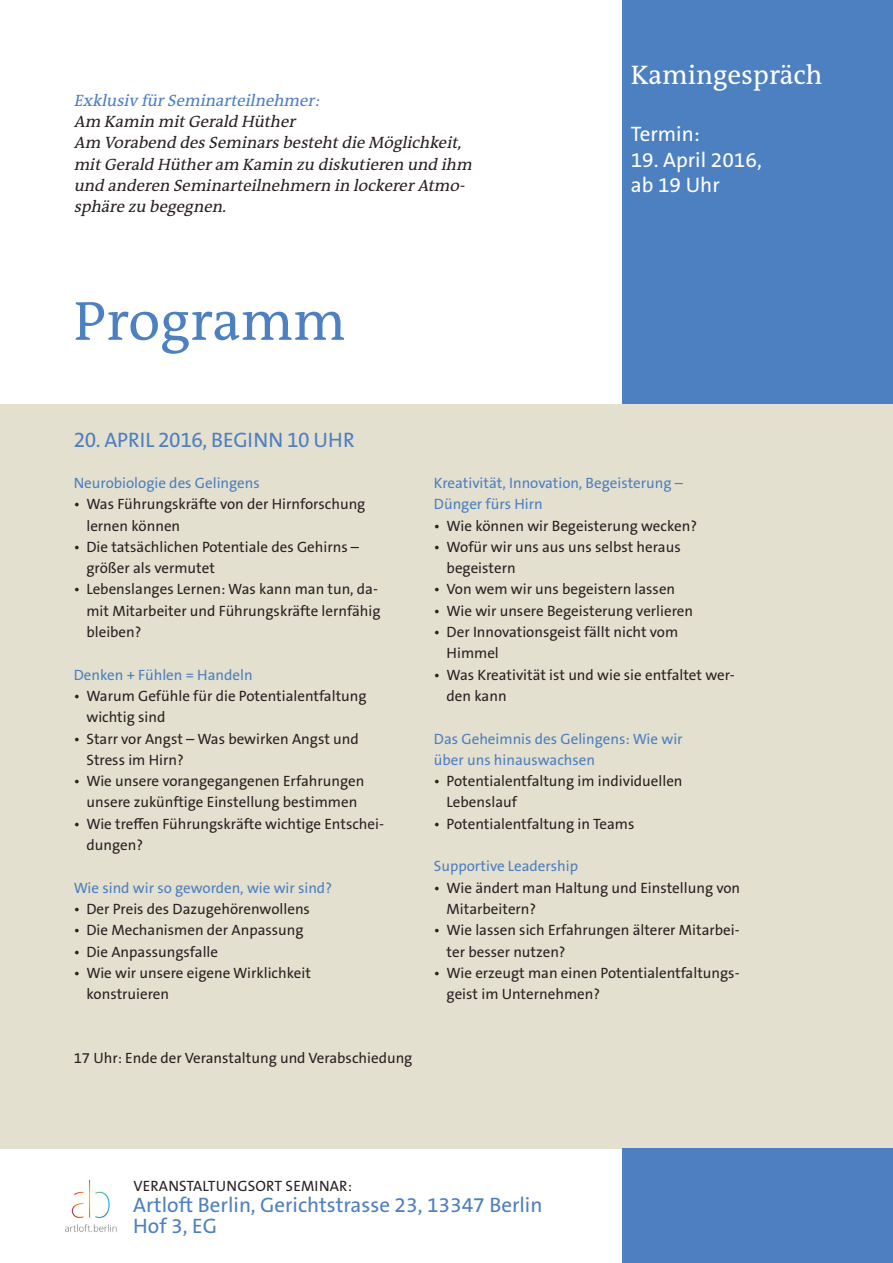
<style>
.page{position:relative;width:893px;height:1263px;background:#fff}
.page>*{position:absolute;margin:0;border:0;box-sizing:border-box;transform-origin:0 0}
.t1{font:55.5px "The Antiqua B W5 Plain";color:#4d80c1}
.t2{font:27px "The Antiqua B W5 Plain";color:#fff}
.t3{font:21px/21px "The Sans B W5 Plain";color:#4e7fc0}
.t4{font:21px/25.2px "The Sans B W5 Plain";color:#fff}
.t5{font:italic 16.5px/21.3px "The Antiqua B W5 Plain";color:#2a2123}
.t6{font:italic 16.5px "The Antiqua B W5 Plain";color:#4e7fc0}
.t7{font:15px/21.3px "The Sans B W5 Plain";color:#2a2123}
.t8{font:15px/21.3px "The Sans B W5 Plain";color:#4e7fc0}
</style>
<div class="page">
<div style="left:623px;top:0;width:270px;height:404px;background:#4d80c1"></div>
<div style="left:0;top:404px;width:893px;height:744px;background:#e3e0cf"></div>
<div style="left:623px;top:1148px;width:270px;height:115px;background:#4e7fc0"></div>
<img style="left:65px;top:1179px;width:52px;height:53px">
<p class="t6" style="left:74px;top:90px;width:251px">Exklusiv fürSeminarteilnehmer:</p>
<p class="t5" style="left:74px;top:111px;width:404px">Am Kamin mitGerald Hüther<br>Am Vorabend desSeminarsbestehtdie Möglichkeit, mitGerald Hütheram Kamin zu diskutieren und ihm und anderen Seminarteilnehmern in lockererAtmo&shy;sphäre zu begegnen.</p>
<h1 class="t1" style="left:74px;top:285px;width:273px">Programm</h1>
<h2 class="t2" style="left:631px;top:57px;width:193px">Kamingespräch</h2>
<h3 class="t4" style="left:631px;top:122px;width:71px">Termin:</h3>
<h3 class="t4" style="left:631px;top:147px;width:133px">19. April 2016, ab 19 Uhr</h3>
<h3 class="t3" style="left:74px;top:429px;width:283px">20. APRIL 2016, BEGINN 10 UHR</h3>
<p class="t8" style="left:74px;top:472px;width:188px">Neurobiologie des Gelingens</p>
<p class="t7" style="left:86px;top:494px;width:280px;text-indent:-13px">• Was Führungskräfte von der Hirnforschung lernen können</p>
<p class="t7" style="left:86px;top:536px;width:274px;text-indent:-13px">• Die tatsächlichen Potentiale des Gehirns – größer als vermutet</p>
<p class="t7" style="left:86px;top:579px;width:295px;text-indent:-13px">• Lebenslanges Lernen: Was kann man tun, da&shy;mit Mitarbeiter und Führungskräfte lernfähig bleiben?</p>
<p class="t8" style="left:74px;top:664px;width:180px">Denken + Fühlen = Handeln</p>
<p class="t7" style="left:86px;top:685px;width:282px;text-indent:-13px">• Warum Gefühle für die Potentialentfaltung wichtig sind</p>
<p class="t7" style="left:86px;top:728px;width:274px;text-indent:-13px">• Starr vor Angst – Was bewirken Angst und<br>Stress im Hirn?</p>
<p class="t7" style="left:74px;top:770px;width:292px;text-align:center">• Wie unsere vorangegangenen Erfahrungen unsere zukünftige Einstellung bestimmen</p>
<p class="t7" style="left:86px;top:813px;width:299px;text-indent:-13px">• Wie treffen Führungskräfte wichtige Entschei&shy;dungen?</p>
<p class="t8" style="left:74px;top:877px;width:260px">Wie sind wir so geworden, wie wir sind?</p>
<p class="t7" style="left:74px;top:898px;width:238px">• Der Preis des Dazugehörenwollens</p>
<p class="t7" style="left:74px;top:920px;width:231px">• Die Mechanismen der Anpassung</p>
<p class="t7" style="left:74px;top:941px;width:146px">• Die Anpassungsfalle</p>
<p class="t7" style="left:86px;top:962px;width:226px;text-indent:-13px">• Wie wir unsere eigene Wirklichkeit konstruieren</p>
<p class="t7" style="left:74px;top:1047px;width:340px">17 Uhr: Ende der Veranstaltung und Verabschiedung</p>
<p class="t8" style="left:434px;top:472px;width:251px">Kreativität, Innovation, Begeisterung –<br>Dünger fürs Hirn</p>
<p class="t7" style="left:434px;top:515px;width:265px">• Wie können wir Begeisterung wecken?</p>
<p class="t7" style="left:447px;top:536px;width:236px;text-indent:-13px">• Wofür wir uns aus uns selbst heraus begeistern</p>
<p class="t7" style="left:434px;top:579px;width:243px">• Von wem wir uns begeistern lassen</p>
<p class="t7" style="left:434px;top:600px;width:261px">• Wie wir unsere Begeisterung verlieren</p>
<p class="t7" style="left:447px;top:621px;width:233px;text-indent:-13px">• Der Innovationsgeist fällt nicht vom<br>Himmel</p>
<p class="t7" style="left:447px;top:664px;width:290px;text-indent:-13px">• Was Kreativität ist und wie sie entfaltet wer&shy;den kann</p>
<p class="t8" style="left:434px;top:728px;width:250px">Das Geheimnis des Gelingens: Wie wir über uns hinauswachsen</p>
<p class="t7" style="left:447px;top:770px;width:237px;text-indent:-13px">• Potentialentfaltung im individuellen<br>Lebenslauf</p>
<p class="t7" style="left:434px;top:813px;width:202px">• Potentialentfaltung in Teams</p>
<p class="t8" style="left:434px;top:856px;width:146px">Supportive Leadership</p>
<p class="t7" style="left:447px;top:877px;width:295px;text-indent:-13px">• Wie ändert man Haltung und Einstellung von<br>Mitarbeitern?</p>
<p class="t7" style="left:447px;top:920px;width:295px;text-indent:-13px">• Wie lassen sich Erfahrungen älterer Mitarbei&shy;ter besser nutzen?</p>
<p class="t7" style="left:447px;top:962px;width:294px;text-indent:-13px">• Wie erzeugt man einen Potentialentfaltungs&shy;geist im Unternehmen?</p>
<p class="t7" style="left:133px;top:1175px;width:220px">VERANSTALTUNGSORT SEMINAR:</p>
<h3 class="t3" style="left:133px;top:1195px;width:411px">Artloft Berlin, Gerichtstrasse 23, 13347 Berlin<br>Hof 3, EG</h3>
</div>
